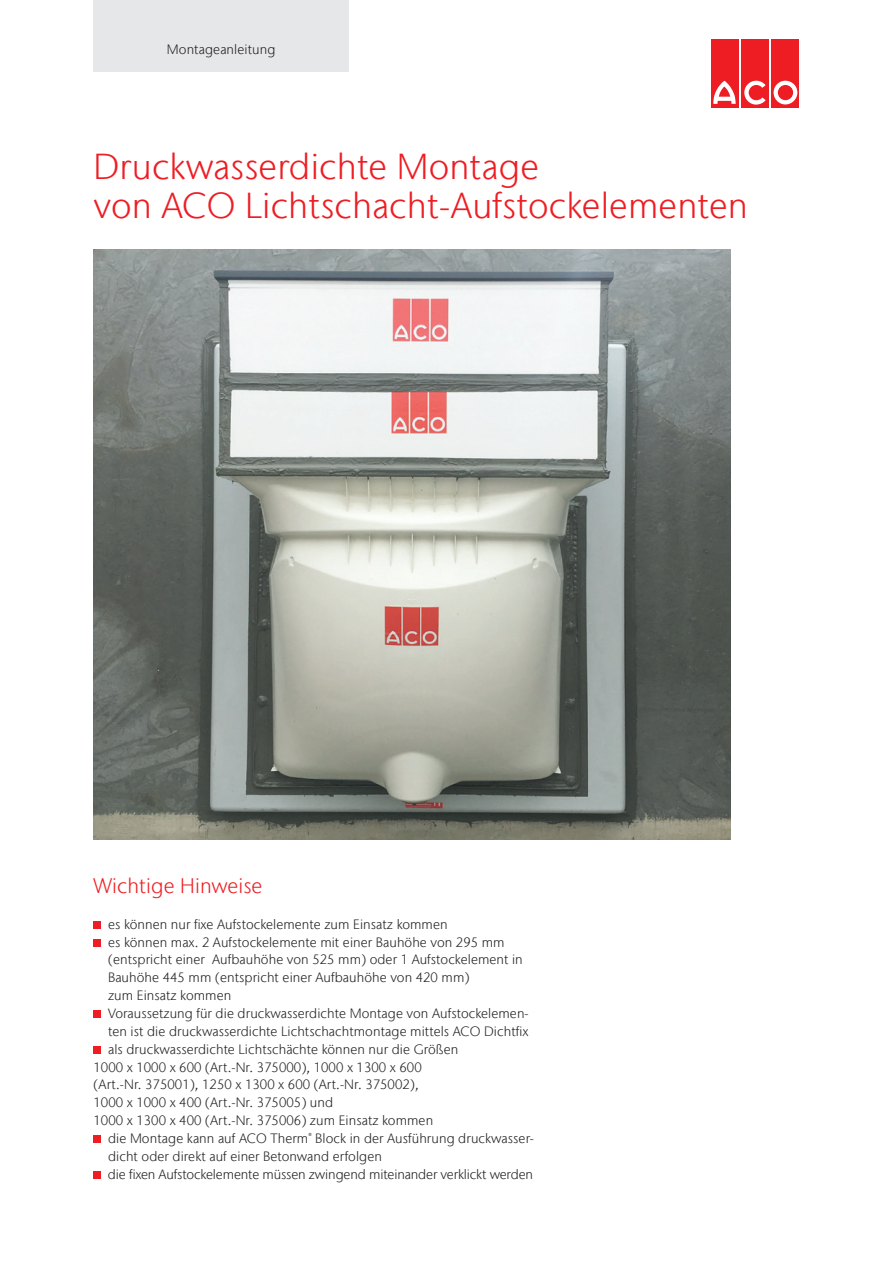
<style>
.page{position:relative;width:893px;height:1263px;background:#fff}
.page>*{position:absolute;margin:0;border:0;box-sizing:border-box;transform-origin:0 0}
.Heading{font:300 36px/39.6px "Stone Sans IIITC Com";letter-spacing:.005em;color:#ee1d23}
.Intermediate_heading{font:300 21px "Stone Sans IIITC Com";letter-spacing:.005em;color:#ee1d23}
.Body_copy{font:300 13.5px/17.9px "Stone Sans IIITC Com";letter-spacing:.005em;color:#231f20}
</style>
<div class="page">
<div style="left:94px;top:0;width:255px;height:71px;background:#e6e7e9"></div>
<div style="left:710px;top:39px;width:28px;height:68px;background:#ee1d23"></div>
<div style="left:741px;top:39px;width:28px;height:68px;background:#ee1d23"></div>
<div style="left:771px;top:39px;width:28px;height:68px;background:#ee1d23"></div>
<svg style="left:713px;top:81px;width:23px;height:23px"></svg>
<svg style="left:744px;top:81px;width:22px;height:24px"></svg>
<svg style="left:774px;top:81px;width:23px;height:23px"></svg>
<img style="left:94px;top:250px;width:637px;height:589px">
<div style="left:94px;top:921px;width:7px;height:8px;background:#ee1d23"></div>
<div style="left:94px;top:939px;width:7px;height:7px;background:#ee1d23"></div>
<div style="left:94px;top:1010px;width:7px;height:8px;background:#ee1d23"></div>
<div style="left:94px;top:1046px;width:7px;height:8px;background:#ee1d23"></div>
<div style="left:94px;top:1135px;width:7px;height:8px;background:#ee1d23"></div>
<div style="left:94px;top:1171px;width:7px;height:8px;background:#ee1d23"></div>
<p class="Body_copy" style="left:167px;top:40px;width:110px">Montageanleitung</p>
<p class="Heading" style="left:94px;top:146px;width:656px">Druckwasserdichte Montage<br>von ACO Lichtschacht-Aufstockelementen</p>
<p class="Intermediate_heading" style="left:94px;top:873px;width:170px">Wichtige Hinweise</p>
<p class="Body_copy" style="left:108px;top:915px;width:341px">es können nur fixe Aufstockelemente zum Einsatz kommen</p>
<p class="Body_copy" style="left:108px;top:933px;width:416px">es können max. 2 Aufstockelemente mit einer Bauhöhe von 295 mm (entspricht einer Aufbauhöhe von 525 mm) oder 1 Aufstockelement in Bauhöhe 445 mm (entspricht einer Aufbauhöhe von 420 mm)<br>zum Einsatz kommen</p>
<p class="Body_copy" style="left:108px;top:1004px;width:422px">Voraussetzung für die druckwasserdichte Montage von Aufstockelemen&shy;ten ist die druckwasserdichte Lichtschachtmontage mittels ACO Dichtfix</p>
<p class="Body_copy" style="left:108px;top:1040px;width:352px">als druckwasserdichte Lichtschächte können nur die Größen</p>
<p class="Body_copy" style="left:94px;top:1058px;width:341px">1000 x 1000 x 600 (Art.-Nr. 375000), 1000 x 1300 x 600 (Art.-Nr. 375001), 1250 x 1300 x 600 (Art.-Nr. 375002), 1000 x 1000 x 400 (Art.-Nr. 375005) und<br>1000 x 1300 x 400 (Art.-Nr. 375006) zum Einsatz kommen</p>
<p class="Body_copy" style="left:108px;top:1129px;width:427px">die Montage kann auf ACO Therm<sup>®</sup> Block in der Ausführung druckwasser&shy;dicht oder direkt auf einer Betonwand erfolgen</p>
<p class="Body_copy" style="left:108px;top:1165px;width:427px">die fixen Aufstockelemente müssen zwingend miteinander verklickt werden</p>
</div>
